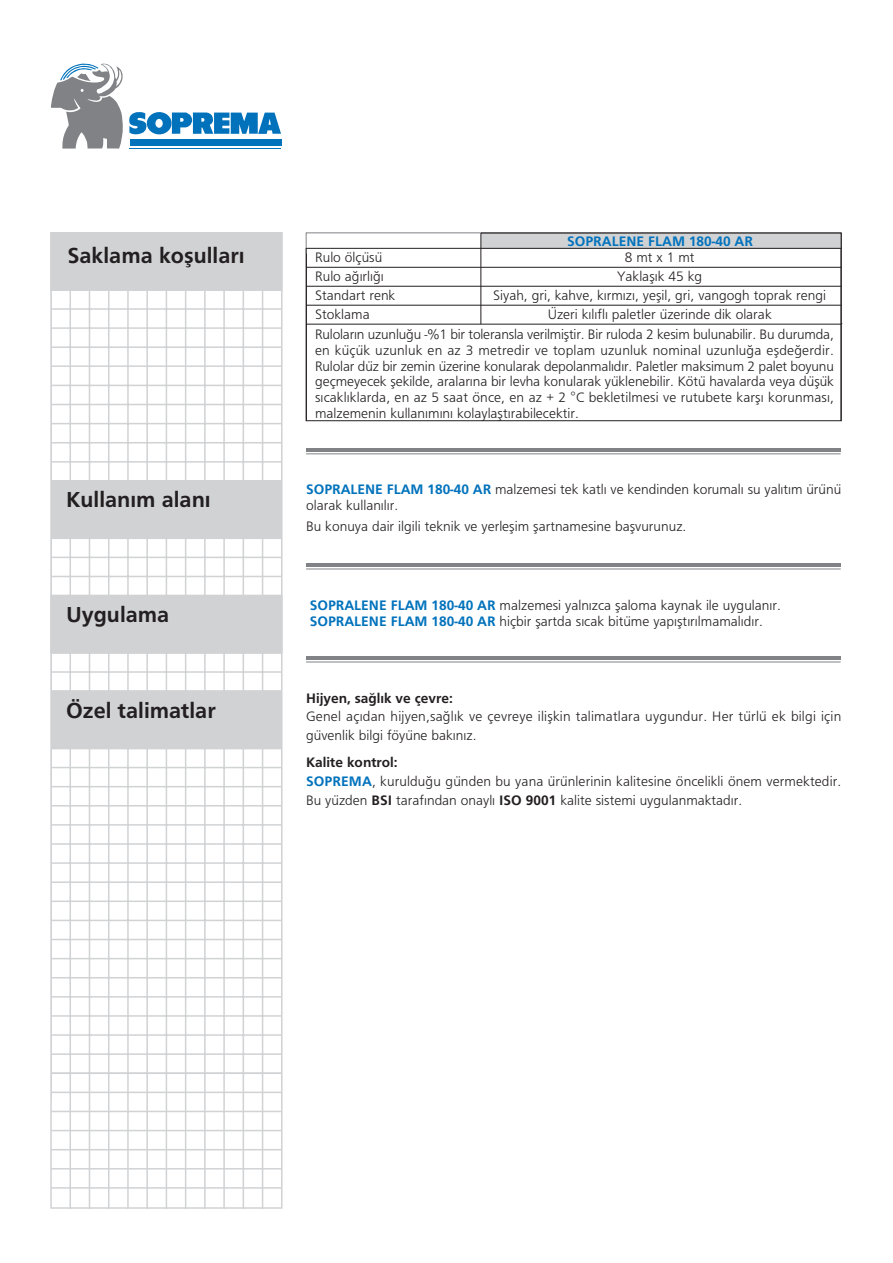
<style>
.page{position:relative;width:893px;height:1263px;background:#fff}
.page>*{position:absolute;margin:0;border:0;box-sizing:border-box;transform-origin:0 0}
.t1{font:700 22.5px "Frugal";color:#231f20}
.t2{font:14.25px/18.8px "Frugal";color:#231f20}
.t3{font:700 14.25px "Frugal";color:#231f20}
.t4{font:700 14.25px "Frugal";color:#0072bc}
.s1{font-weight:700;color:#0072bc}
.s2{font-weight:700}
</style>
<div class="page">
<hr style="left:70px;top:233px;width:1px;height:975px;background:#d1d2d4">
<hr style="left:89px;top:233px;width:1px;height:975px;background:#d1d2d4">
<hr style="left:108px;top:233px;width:1px;height:975px;background:#d1d2d4">
<hr style="left:127px;top:233px;width:2px;height:975px;background:#d1d2d4">
<hr style="left:146px;top:233px;width:2px;height:975px;background:#d1d2d4">
<hr style="left:166px;top:233px;width:1px;height:975px;background:#d1d2d4">
<hr style="left:185px;top:233px;width:1px;height:975px;background:#d1d2d4">
<hr style="left:204px;top:233px;width:2px;height:975px;background:#d1d2d4">
<hr style="left:223px;top:233px;width:2px;height:975px;background:#d1d2d4">
<hr style="left:243px;top:233px;width:1px;height:975px;background:#d1d2d4">
<hr style="left:262px;top:233px;width:1px;height:975px;background:#d1d2d4">
<hr style="left:51px;top:308px;width:231px;height:2px;background:#d1d2d4">
<hr style="left:51px;top:327px;width:231px;height:2px;background:#d1d2d4">
<hr style="left:51px;top:346px;width:231px;height:2px;background:#d1d2d4">
<hr style="left:51px;top:557px;width:231px;height:1px;background:#d1d2d4">
<hr style="left:51px;top:576px;width:231px;height:1px;background:#d1d2d4">
<hr style="left:51px;top:671px;width:231px;height:2px;background:#d1d2d4">
<svg style="left:53px;top:690px;width:227px;height:499px"></svg>
<svg style="left:53px;top:365px;width:227px;height:175px"></svg>
<div style="left:50px;top:232px;width:233px;height:977px;border:2px solid #d1d2d4"></div>
<svg style="left:51px;top:63px;width:230px;height:86px"></svg>
<div style="left:50px;top:232px;width:233px;height:59px;background:#d1d2d4"></div>
<svg style="left:305px;top:232px;width:537px;height:189px"></svg>
<svg style="left:305px;top:232px;width:177px;height:22px"></svg>
<hr style="left:306px;top:248px;width:535px;height:1px;background:#231f20">
<hr style="left:306px;top:267px;width:535px;height:1px;background:#231f20">
<hr style="left:306px;top:286px;width:535px;height:1px;background:#231f20">
<hr style="left:306px;top:305px;width:535px;height:1px;background:#231f20">
<hr style="left:306px;top:324px;width:535px;height:1px;background:#231f20">
<hr style="left:306px;top:448px;width:535px;height:4px;background:#808285">
<hr style="left:306px;top:453px;width:535px;height:1px;background:#808285">
<hr style="left:306px;top:564px;width:535px;height:3px;background:#808285">
<hr style="left:306px;top:569px;width:535px;height:1px;background:#808285">
<div style="left:50px;top:595px;width:233px;height:59px;background:#d1d2d4"></div>
<hr style="left:306px;top:657px;width:535px;height:3px;background:#808285">
<hr style="left:306px;top:662px;width:535px;height:1px;background:#808285">
<p class="t4" style="left:567px;top:236px;width:187px">SOPRALENE FLAM 180-40 AR</p>
<h1 class="t1" style="left:67px;top:247px;width:179px">Saklama koflullar›</h1>
<p class="t2" style="left:315px;top:249px;width:82px">Rulo ölçüsü<br>Rulo a¤›rl›¤›<br>Standart renk<br>Stoklama</p>
<p class="t2" style="left:493px;top:249px;width:334px;text-align:center">8 mt x 1 mt<br>Yaklafl›k 45 kg<br>Siyah, gri, kahve, k›rm›z›, yeflil, gri, vangogh toprak rengi<br>Üzeri k›l›fl› paletler üzerinde dik olarak</p>
<h1 class="t1" style="left:66px;top:491px;width:146px">Kullan›m alan›</h1>
<p class="t2" style="left:315px;top:328px;width:520px;line-height:15.8px;text-align:justify">Rulolar›n uzunlu¤u -%1 bir toleransla verilmifltir. Bir ruloda 2 kesim bulunabilir. Bu durumda, en küçük uzunluk en az 3 metredir ve toplam uzunluk nominal uzunlu¤a eflde¤erdir.<br>Rulolar düz bir zemin üzerine konularak depolanmal›d›r. Paletler maksimum 2 palet boyunu geçmeyecek flekilde, aralar›na bir levha konularak yüklenebilir. Kötü havalarda veya düflük s›cakl›klarda, en az 5 saat önce, en az + 2 °C bekletilmesi ve rutubete karfl› korunmas›, malzemenin kullan›m›n› kolaylaflt›rabilecektir.</p>
<p class="t2" style="left:306px;top:482px;width:537px;line-height:15.8px"><span class="s1">SOPRALENE FLAM 180-40 AR</span> malzemesi tek katl› ve kendinden korumal› su yal›t›m ürünü olarak kullan›l›r.</p>
<p class="t2" style="left:306px;top:518px;width:382px">Bu konuya dair ilgili teknik ve yerleflim flartnamesine baflvurunuz.</p>
<h1 class="t1" style="left:66px;top:606px;width:105px">Uygulama</h1>
<p class="t2" style="left:310px;top:599px;width:473px;line-height:15.8px"><span class="s1">SOPRALENE FLAM 180-40 AR</span> malzemesi yaln›zca flaloma kaynak ile uygulan›r.<br><span class="s1">SOPRALENE FLAM 180-40 AR</span> hiçbir flartda s›cak bitüme yap›flt›r›lmamal›d›r.</p>
<h1 class="t1" style="left:66px;top:701px;width:151px">Özel talimatlar</h1>
<p class="t3" style="left:306px;top:692px;width:148px">Hijyen, sa¤l›k ve çevre:</p>
<p class="t2" style="left:306px;top:709px;width:537px">Genel aç›dan hijyen,sa¤l›k ve çevreye iliflkin talimatlara uygundur. Her türlü ek bilgi için güvenlik bilgi föyüne bak›n›z.</p>
<p class="t2" style="left:306px;top:754px;width:537px"><span class="s2">Kalite kontrol:<br></span><span class="s1">SOPREMA</span>, kuruldu¤u günden bu yana ürünlerinin kalitesine öncelikli önem vermektedir.<br>Bu yüzden <span class="s2">BSI</span> taraf›ndan onayl› <span class="s2">ISO 9001</span> kalite sistemi uygulanmaktad›r.</p>
</div>
